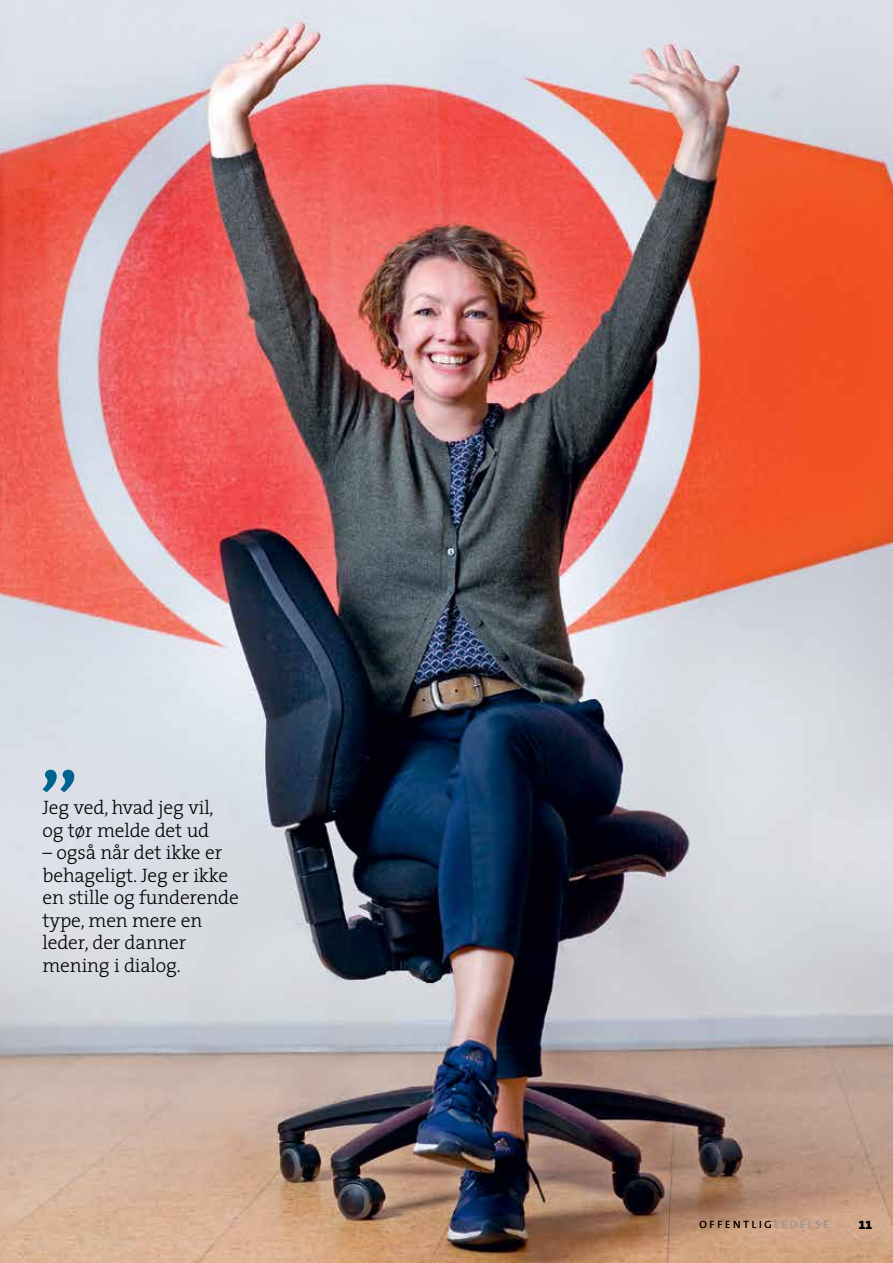
<style>
.page{position:relative;width:893px;height:1263px;background:#fff}
.page>*{position:absolute;margin:0;border:0;box-sizing:border-box;transform-origin:0 0}
.t1{font:300 19.5px/22.5px "The Serif";letter-spacing:-.01em;color:#000}
.t2{font:12px "The Sans Extra Bold Expert";color:#000}
.t3{font:300 10.5px "The Sans";letter-spacing:.27em;color:#000}
.s1{color:#939598}
</style>
<div class="page">
<img style="left:0;top:0;width:893px;height:1263px">
<svg style="left:43px;top:770px;width:36px;height:22px"></svg>
<p class="t1" style="left:43px;top:796px;width:173px">Jeg ved, hvad jeg vil, og tør melde det ud</p>
<p class="t1" style="left:43px;top:841px;width:198px">– også når det ikke er behageligt. Jeg er ikke en stille og funderende type, men mere en leder, der danner mening i dialog.</p>
<p class="t3" style="left:699px;top:1216px;width:131px">OFFENTLIG<span class="s1">LEDELSE</span></p>
<p class="t2" style="left:859px;top:1215px;width:15px">11</p>
</div>
